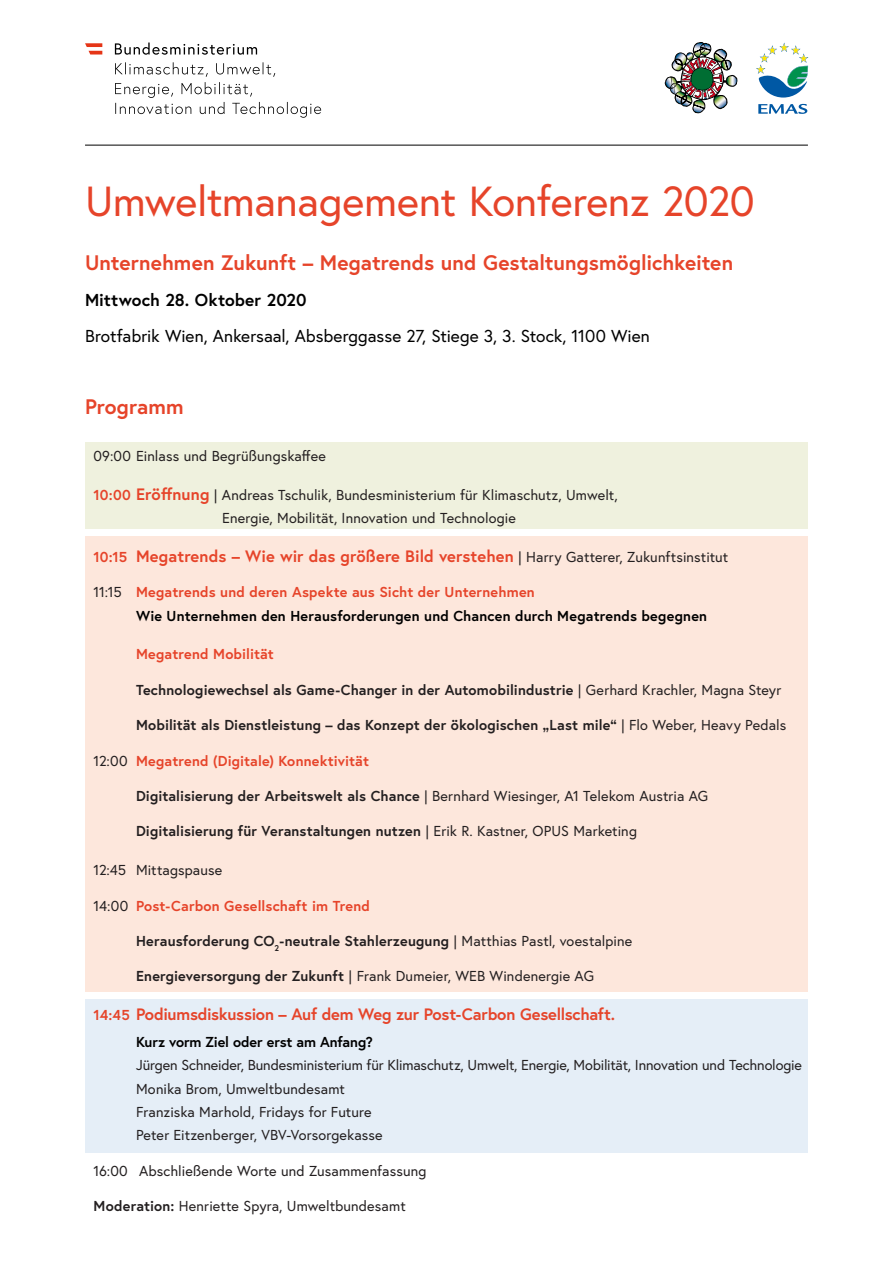
<style>
.page{position:relative;width:893px;height:1263px;background:#fff}
.page>*{position:absolute;margin:0;border:0;box-sizing:border-box;transform-origin:0 0}
.t1{font:42px "Europa Austria";letter-spacing:-.01em;color:#e6442a}
.t2{font:700 21px "Europa Austria";color:#e6442a}
.t3{font:17.25px/36px "Europa Austria";color:#000}
.t4{font:700 16.5px "Europa Austria";letter-spacing:-.005em;color:#e6442a}
.t5{font:14.4px/23.4px "Europa Austria";letter-spacing:.005em;color:#231f20}
.t6{font:700 14.4px "Europa Austria";letter-spacing:.01em;color:#231f20}
.t7{font:700 14.4px "Europa Austria";letter-spacing:.01em;color:#e6442a}
.t8{font:700 14.4px "Europa Austria";letter-spacing:.01em;color:#000}
.s1{font-weight:700}
.s2{font-size:14.4px}
.s3{font-weight:400;font-size:14.4px;color:#231f20}
.s4{font-weight:400;color:#231f20}
.s5{font-weight:400}
</style>
<div class="page">
<div style="left:85px;top:999px;width:723px;height:153px;background:#e5eef7"></div>
<div style="left:85px;top:442px;width:723px;height:87px;background:#eff1de"></div>
<div style="left:85px;top:536px;width:723px;height:456px;background:#fde7dc"></div>
<hr style="left:85px;top:145px;width:723px;height:1px;background:#000">
<svg style="left:115px;top:62px;width:206px;height:56px"></svg>
<svg style="left:115px;top:43px;width:142px;height:12px"></svg>
<svg style="left:85px;top:43px;width:17px;height:12px"></svg>
<img style="left:665px;top:42px;width:72px;height:71px">
<svg style="left:758px;top:104px;width:49px;height:10px"></svg>
<svg style="left:756px;top:43px;width:52px;height:55px"></svg>
<p class="t1" style="left:85px;top:174px;width:671px">Umweltmanagement Konferenz 2020</p>
<h2 class="t2" style="left:85px;top:248px;width:650px">Unternehmen Zukunft – Megatrends und Gestaltungsmöglichkeiten</h2>
<p class="t3" style="left:85px;top:282px;width:566px"><span class="s1">Mittwoch 28. Oktober 2020<br></span>Brotfabrik Wien, Ankersaal, Absberggasse 27, Stiege 3, 3. Stock, 1100 Wien</p>
<h2 class="t2" style="left:85px;top:392px;width:100px">Programm</h2>
<p class="t5" style="left:94px;top:444px;width:234px">09:00 Einlass und Begrüßungskafee</p>
<h3 class="t4" style="left:94px;top:483px;width:117px"><span class="s2">10:00</span> Eröfnung</h3>
<p class="t5" style="left:214px;top:483px;width:405px">| Andreas Tschulik, Bundesministerium für Klimaschutz, Umwelt,</p>
<p class="t5" style="left:222px;top:506px;width:295px">Energie, Mobilität, Innovation und Technologie</p>
<h3 class="t4" style="left:94px;top:545px;width:636px"><span class="s2">10:15</span> Megatrends – Wie wir das größere Bild verstehen <span class="s3">| Harry Gatterer, Zukunftsinstitut</span></h3>
<p class="t7" style="left:94px;top:582px;width:443px"><span class="s4">11:15</span> Megatrends und deren Aspekte aus Sicht der Unternehmen</p>
<p class="t8" style="left:136px;top:606px;width:573px">Wie Unternehmen den Herausforderungen und Chancen durch Megatrends begegnen</p>
<p class="t7" style="left:136px;top:644px;width:139px">Megatrend Mobilität</p>
<p class="t6" style="left:136px;top:680px;width:647px">Technologiewechsel als Game-Changer in der Automobilindustrie <span class="s5">| Gerhard Krachler, Magna Steyr</span></p>
<p class="t6" style="left:136px;top:715px;width:652px">Mobilität als Dienstleistung – das Konzept der ökologischen „Last mile“ <span class="s5">| Flo Weber, Heavy Pedals</span></p>
<p class="t7" style="left:94px;top:751px;width:277px"><span class="s4">12:00</span> Megatrend (Digitale) Konnektivität</p>
<p class="t6" style="left:136px;top:786px;width:574px">Digitalisierung der Arbeitswelt als Chance <span class="s5">| Bernhard Wiesinger, A1 Telekom Austria AG</span></p>
<p class="t6" style="left:136px;top:821px;width:502px">Digitalisierung für Veranstaltungen nutzen <span class="s5">| Erik R. Kastner, OPUS Marketing</span></p>
<p class="t5" style="left:94px;top:858px;width:130px">12:45 Mittagspause</p>
<p class="t7" style="left:94px;top:896px;width:278px"><span class="s4">14:00</span> Post-Carbon Gesellschaft im Trend</p>
<p class="t6" style="left:136px;top:931px;width:498px">Herausforderung CO<sub>2</sub>-neutrale Stahlerzeugung <span class="s5">| Matthias Pastl, voestalpine</span></p>
<p class="t5" style="left:136px;top:964px;width:459px"><span class="s1">Energieversorgung der Zukunft</span> | Frank Dumeier, WEB Windenergie AG</p>
<h3 class="t4" style="left:94px;top:1003px;width:523px"><span class="s2">14:45</span> Podiumsdiskussion – Auf dem Weg zur Post-Carbon Gesellschaft.</h3>
<p class="t8" style="left:136px;top:1032px;width:238px">Kurz vorm Ziel oder erst am Anfang?</p>
<p class="t5" style="left:136px;top:1053px;width:667px">Jürgen Schneider, Bundesministerium für Klimaschutz, Umwelt, Energie, Mobilität, Innovation und Technologie Monika Brom, Umweltbundesamt<br>Franziska Marhold, Fridays for Future<br>Peter Eitzenberger, VBV-Vorsorgekasse</p>
<p class="t5" style="left:94px;top:1159px;width:334px">16:00 Abschließende Worte und Zusammenfassung</p>
<p class="t5" style="left:94px;top:1194px;width:314px"><span class="s1">Moderation:</span> Henriette Spyra, Umweltbundesamt</p>
</div>
